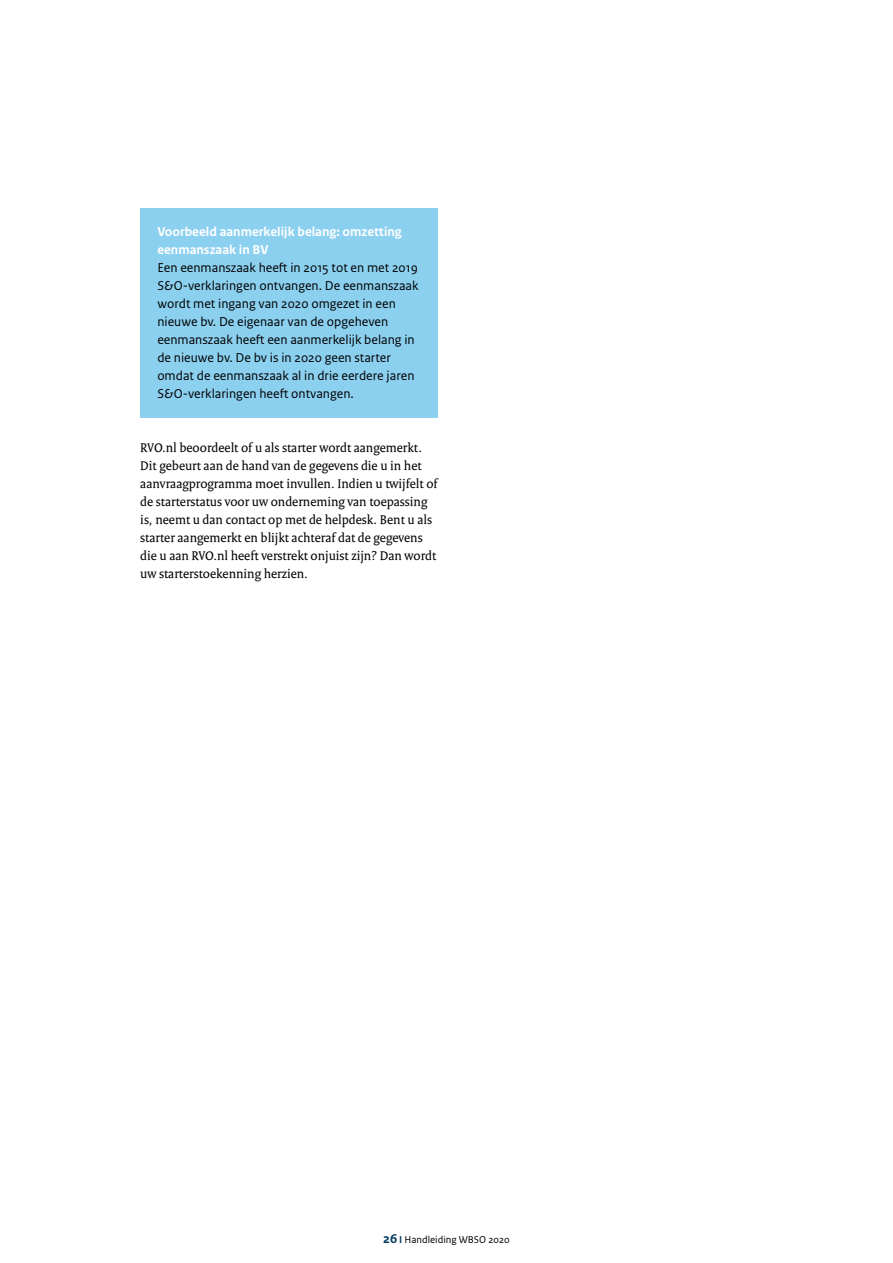
<style>
.page{position:relative;width:893px;height:1263px;background:#fff}
.page>*{position:absolute;margin:0;border:0;box-sizing:border-box;transform-origin:0 0}
._10_RO_Broodtekst{font:13.5px/18px "Rijksoverheid Serif";color:#000}
._21_RO_Kader_Broodte{font:13.5px/18px "Rijksoverheid Sans Text";color:#000}
._20_RO_Kader_Subkop{font:700 13.5px/18px "Rijksoverheid Sans Text";color:#fff}
.t1{font:10.5px "Rijksoverheid Sans Text";color:#000}
.s1{font-weight:700;font-size:13.5px;color:#00395e}
.s2{font-weight:700;color:#00395e}
</style>
<div class="page">
<div style="left:140px;top:208px;width:298px;height:48px;background:#8cd0f0"></div>
<div style="left:140px;top:244px;width:298px;height:173px;background:#8cd0f0"></div>
<p class="_20_RO_Kader_Subkop" style="left:157px;top:223px;width:246px">Voorbeeld aanmerkelijk belang: omzetting eenmanszaak in BV</p>
<p class="_21_RO_Kader_Broodte" style="left:157px;top:259px;width:263px">Een eenmanszaak heeft in 2015 tot en met 2019<br>S&amp;O-verklaringen ontvangen. De eenmanszaak wordt met ingang van 2020 omgezet in een nieuwe bv. De eigenaar van de opgeheven eenmanszaak heeft een aanmerkelijk belang in de nieuwe bv. De bv is in 2020 geen starter omdat de eenmanszaak al in drie eerdere jaren S&amp;O-verklaringen heeft ontvangen.</p>
<p class="_10_RO_Broodtekst" style="left:140px;top:438px;width:299px">RVO.nl beoordeelt of u als starter wordt aangemerkt.<br>Dit gebeurt aan de hand van de gegevens die u in het aanvraagprogramma moet invullen. Indien u twijfelt of de starterstatus voor uw onderneming van toepassing is, neemt u dan contact op met de helpdesk. Bent u als starter aangemerkt en blijkt achteraf dat de gegevens die u aan RVO.nl heeft verstrekt onjuist zijn? Dan wordt uw starterstoekenning herzien.</p>
<p class="t1" style="left:383px;top:1233px;width:128px"><span class="s1">26</span> <span class="s2">I</span> Handleiding WBSO 2020</p>
</div>
